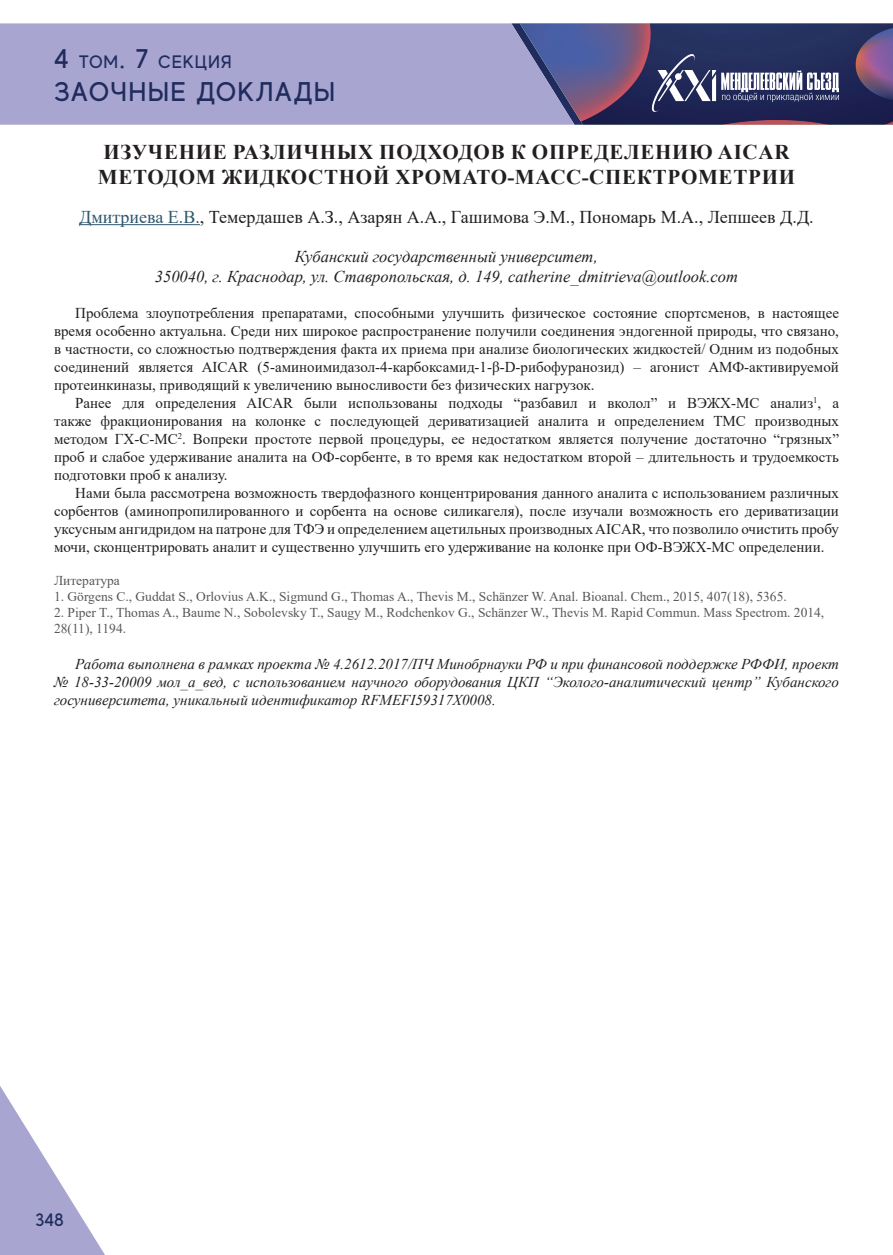
<style>
.page{position:relative;width:893px;height:1255px;background:#fff}
.page>*{position:absolute;margin:0;border:0;box-sizing:border-box;transform-origin:0 0}
.t1{font:500 27px "MADE Evolve Sans";letter-spacing:.05em;color:#1f2c5d}
.t2{font:700 21px/25.2px "Times New Roman";letter-spacing:.035em;color:#231f20}
.t3{font:18px "Times New Roman";color:#231f20}
.t4{font:500 18px "MADE Evolve Sans";letter-spacing:.05em;color:#1f2c5d}
.t5{font:italic 16.5px/19.8px "Times New Roman";color:#231f20;text-align:center}
.t6{font:15px/18px "Times New Roman";color:#231f20;text-align:justify}
.t7{font:italic 15px/18px "Times New Roman";color:#231f20;text-align:justify}
.t8{font:13.5px/16.2px "Times New Roman";color:#57585a}
.s1{font-size:27px}
.s2{color:#2e576f}
</style>
<div class="page">
<div style="left:0;top:23px;width:511px;height:102px;background:#a9a5d1"></div>
<svg style="left:0;top:1086px;width:105px;height:168px"></svg>
<svg style="left:511px;top:23px;width:382px;height:102px;background:#51507b"></svg>
<hr style="left:79px;top:224px;width:121px;height:1px;background:#2e576f">
<p class="t4" style="left:54px;top:51px;width:179px"><span class="s1">4</span> ТОМ<span class="s1">. 7</span> СЕКЦИЯ</p>
<h1 class="t1" style="left:54px;top:74px;width:283px">ЗАОЧНЫЕ ДОКЛАДЫ</h1>
<h2 class="t2" style="left:98px;top:139px;width:699px">ИЗУЧЕНИЕ РАЗЛИЧНЫХ ПОДХОДОВ К ОПРЕДЕЛЕНИЮ AICAR<br>МЕТОДОМ ЖИДКОСТНОЙ ХРОМАТО-МАСС-СПЕКТРОМЕТРИИ</h2>
<p class="t3" style="left:79px;top:204px;width:736px"><span class="s2">Дмитриева Е.В.</span>, Темердашев А.З., Азарян А.А., Гашимова Э.М., Пономарь М.А., Лепшеев Д.Д.</p>
<p class="t5" style="left:155px;top:246px;width:585px">Кубанский государственный университет,<br>350040, г. Краснодар, ул. Ставропольская, д. 149, catherine_dmitrieva@outlook.com</p>
<p class="t6" style="left:54px;top:303px;width:786px;text-indent:21px">Проблема злоупотребления препаратами, способными улучшить физическое состояние спортсменов, в настоящее время особенно актуальна. Среди них широкое распространение получили соединения эндогенной природы, что связано, в частности, со сложностью подтверждения факта их приема при анализе биологических жидкостей/ Одним из подобных соединений является AICAR (5-аминоимидазол-4-карбоксамид-1-β-D-рибофуранозид) – агонист АМФ-активируемой протеинкиназы, приводящий к увеличению выносливости без физических нагрузок.</p>
<p class="t6" style="left:54px;top:393px;width:786px;text-indent:21px">Ранее для определения AICAR были использованы подходы “разбавил и вколол” и ВЭЖХ-МС анализ<sup>1</sup>, а также фракционирования на колонке с последующей дериватизацией аналита и определением ТМС производных методом ГХ-С-МС<sup>2</sup>. Вопреки простоте первой процедуры, ее недостатком является получение достаточно “грязных” проб и слабое удерживание аналита на ОФ-сорбенте, в то время как недостатком второй – длительность и трудоемкость подготовки проб к анализу.</p>
<p class="t6" style="left:54px;top:483px;width:786px;text-indent:21px">Нами была рассмотрена возможность твердофазного концентрирования данного аналита с использованием различных сорбентов (аминопропилированного и сорбента на основе силикагеля), после изучали возможность его дериватизации уксусным ангидридом на патроне для ТФЭ и определением ацетильных производных AICAR, что позволило очистить пробу мочи, сконцентрировать аналит и существенно улучшить его удерживание на колонке при ОФ-ВЭЖХ-МС определении.</p>
<p class="t8" style="left:54px;top:571px;width:67px">Литература</p>
<p class="t8" style="left:54px;top:588px;width:734px">1. Görgens C., Guddat S., Orlovius A.K., Sigmund G., Thomas A., Thevis M., Schänzer W. Anal. Bioanal. Chem., 2015, 407(18), 5365.</p>
<p class="t8" style="left:54px;top:604px;width:772px">2. Piper T., Thomas A., Baume N., Sobolevsky T., Saugy M., Rodchenkov G., Schänzer W., Thevis M. Rapid Commun. Mass Spectrom. 2014,<br>28(11), 1194.</p>
<p class="t7" style="left:54px;top:655px;width:786px;text-indent:21px">Работа выполнена в рамках проекта № 4.2612.2017/ПЧ Минобрнауки РФ и при финансовой поддержке РФФИ, проект № 18-33-20009 мол_а_вед, с использованием научного оборудования ЦКП “Эколого-аналитический центр” Кубанского госуниверситета, уникальный идентификатор RFMEFI59317X0008.</p>
<p class="t4" style="left:35px;top:1208px;width:30px">348</p>
</div>
